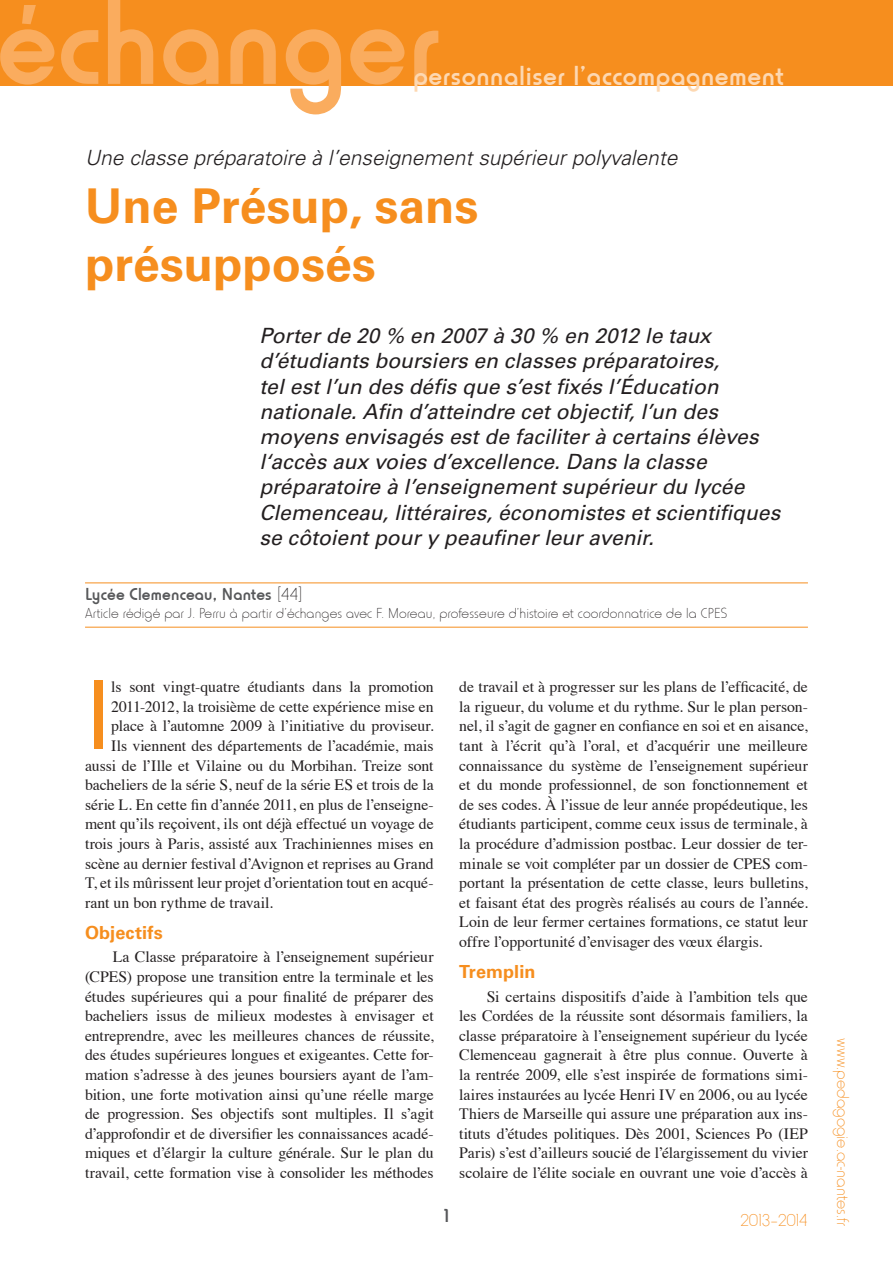
<style>
.page{position:relative;width:893px;height:1263px;background:#fff}
.page>*{position:absolute;margin:0;border:0;box-sizing:border-box;transform-origin:0 0}
.t1{font:500 126px "Horatio D";color:#faac5e}
.t2{font:condensed 94.35px "Univers";color:#f68e1e}
.t3{font:700 48px/57.6px "Univers";color:#f68e1e}
.t4{font:500 28.5px "Horatio D";letter-spacing:.02em;color:#fdd8b2}
.t5{font:italic 21px/25.2px "Univers";color:#231f20}
.t6{font:italic 300 21px "Univers";color:#231f20}
.t7{font:500 19.5px "Horatio D";color:#57585a}
.t8{font:18px "Horatio D Ligh";color:#f68e1e}
.t9{font:500 18px "Horatio D";letter-spacing:.01em;color:#57585a}
.t10{font:700 18px "Univers";letter-spacing:.005em;color:#f68e1e}
.t11{font:15.75px/19.6px "Times";letter-spacing:-.005em;color:#231f20;text-align:justify}
.t12{font:15px "Horatio D Ligh";letter-spacing:.01em;color:#231f20}
.s1{font-family:"Horatio D Ligh";font-weight:400;color:#231f20}
</style>
<div class="page">
<div style="left:0;top:0;width:893px;height:85px;background:#f68e1e"></div>
<hr style="left:85px;top:582px;width:723px;height:1px;background:#f68e1e">
<hr style="left:85px;top:627px;width:723px;height:1px;background:#f68e1e">
<h1 class="t1" style="left:-3px;top:-29px;width:445px">échanger</h1>
<h3 class="t4" style="left:414px;top:59px;width:372px">personnaliser l’accompagnement</h3>
<h3 class="t6" style="left:85px;top:145px;width:594px">Une classe préparatoire à l’enseignement supérieur polyvalente</h3>
<h3 class="t3" style="left:85px;top:178px;width:395px">Une Présup, sans présupposés</h3>
<p class="t5" style="left:259px;top:323px;width:522px">Porter de 20 % en 2007 à 30 % en 2012 le taux d’étudiants boursiers en classes préparatoires,<br>tel est l’un des défis que s’est fixés l’Éducation nationale. Afin d’atteindre cet objectif, l’un des moyens envisagés est de faciliter à certains élèves l‘accès aux voies d’excellence. Dans la classe préparatoire à l’enseignement supérieur du lycée Clemenceau, littéraires, économistes et scientifiques se côtoient pour y peaufiner leur avenir.</p>
<p class="t9" style="left:85px;top:584px;width:219px">Lycée Clemenceau, Nantes <span class="s1">[44]</span></p>
<p class="t12" style="left:85px;top:605px;width:644px">Article rédigé par J. Perru à partir d’échanges avec F. Moreau, professeure d’histoire et coordonnatrice de la CPES</p>
<h2 class="t2" style="left:85px;top:656px;width:28px">I</h2>
<p class="t11" style="left:111px;top:676px;width:324px">ls sont vingt-quatre étudiants dans la promotion</p>
<p class="t11" style="left:111px;top:695px;width:324px">2011-2012, la troisième de cette expérience mise en</p>
<p class="t11" style="left:111px;top:715px;width:324px">place à l’automne 2009 à l’initiative du proviseur.</p>
<p class="t11" style="left:111px;top:734px;width:324px">Ils viennent des départements de l’académie, mais</p>
<p class="t11" style="left:85px;top:754px;width:350px">aussi de l’Ille et Vilaine ou du Morbihan. Treize sont</p>
<p class="t11" style="left:85px;top:774px;width:350px">bacheliers de la série S, neuf de la série ES et trois de la</p>
<p class="t11" style="left:85px;top:793px;width:350px">série L. En cette fin d’année 2011, en plus de l’enseigne-</p>
<p class="t11" style="left:85px;top:813px;width:350px">ment qu’ils reçoivent, ils ont déjà effectué un voyage de</p>
<p class="t11" style="left:85px;top:832px;width:350px">trois jours à Paris, assisté aux Trachiniennes mises en</p>
<p class="t11" style="left:85px;top:852px;width:350px">scène au dernier festival d’Avignon et reprises au Grand</p>
<p class="t11" style="left:85px;top:872px;width:350px">T, et ils mûrissent leur projet d’orientation tout en acqué-</p>
<p class="t11" style="left:85px;top:891px;width:190px">rant un bon rythme de travail.</p>
<p class="t10" style="left:85px;top:922px;width:79px">Objectifs</p>
<p class="t11" style="left:85px;top:946px;width:350px;text-indent:28px">La Classe préparatoire à l’enseignement supérieur (CPES) propose une transition entre la terminale et les études supérieures qui a pour finalité de préparer des bacheliers issus de milieux modestes à envisager et entreprendre, avec les meilleures chances de réussite, des études supérieures longues et exigeantes. Cette for&shy;mation s’adresse à des jeunes boursiers ayant de l’am&shy;bition, une forte motivation ainsi qu’une réelle marge de progression. Ses objectifs sont multiples. Il s’agit d’approfondir et de diversifier les connaissances acadé&shy;miques et d’élargir la culture générale. Sur le plan du travail, cette formation vise à consolider les méthodes</p>
<p class="t11" style="left:459px;top:676px;width:350px">de travail et à progresser sur les plans de l’efficacité, de la rigueur, du volume et du rythme. Sur le plan person&shy;nel, il s’agit de gagner en confiance en soi et en aisance, tant à l’écrit qu’à l’oral, et d’acquérir une meilleure connaissance du système de l’enseignement supérieur et du monde professionnel, de son fonctionnement et de ses codes. À l’issue de leur année propédeutique, les étudiants participent, comme ceux issus de terminale, à la procédure d’admission postbac. Leur dossier de ter&shy;minale se voit compléter par un dossier de CPES com&shy;portant la présentation de cette classe, leurs bulletins, et faisant état des progrès réalisés au cours de l’année.<br>Loin de leur fermer certaines formations, ce statut leur offre l’opportunité d’envisager des vœux élargis.</p>
<p class="t10" style="left:459px;top:961px;width:78px">Tremplin</p>
<p class="t11" style="left:459px;top:985px;width:350px;text-indent:28px">Si certains dispositifs d’aide à l’ambition tels que les Cordées de la réussite sont désormais familiers, la classe préparatoire à l’enseignement supérieur du lycée Clemenceau gagnerait à être plus connue. Ouverte à la rentrée 2009, elle s’est inspirée de formations simi&shy;laires instaurées au lycée Henri IV en 2006, ou au lycée Thiers de Marseille qui assure une préparation aux ins&shy;tituts d’études politiques. Dès 2001, Sciences Po (IEP Paris) s’est d’ailleurs soucié de l’élargissement du vivier scolaire de l’élite sociale en ouvrant une voie d’accès à</p>
<p class="t7" style="left:444px;top:1205px;width:6px">1</p>
<p class="t8" style="left:741px;top:1210px;width:69px">2013–2014</p>
<p class="t8" style="left:853px;top:1038px;width:189px;rotate:90deg">www.pedagogie.ac-nantes.fr</p>
</div>
